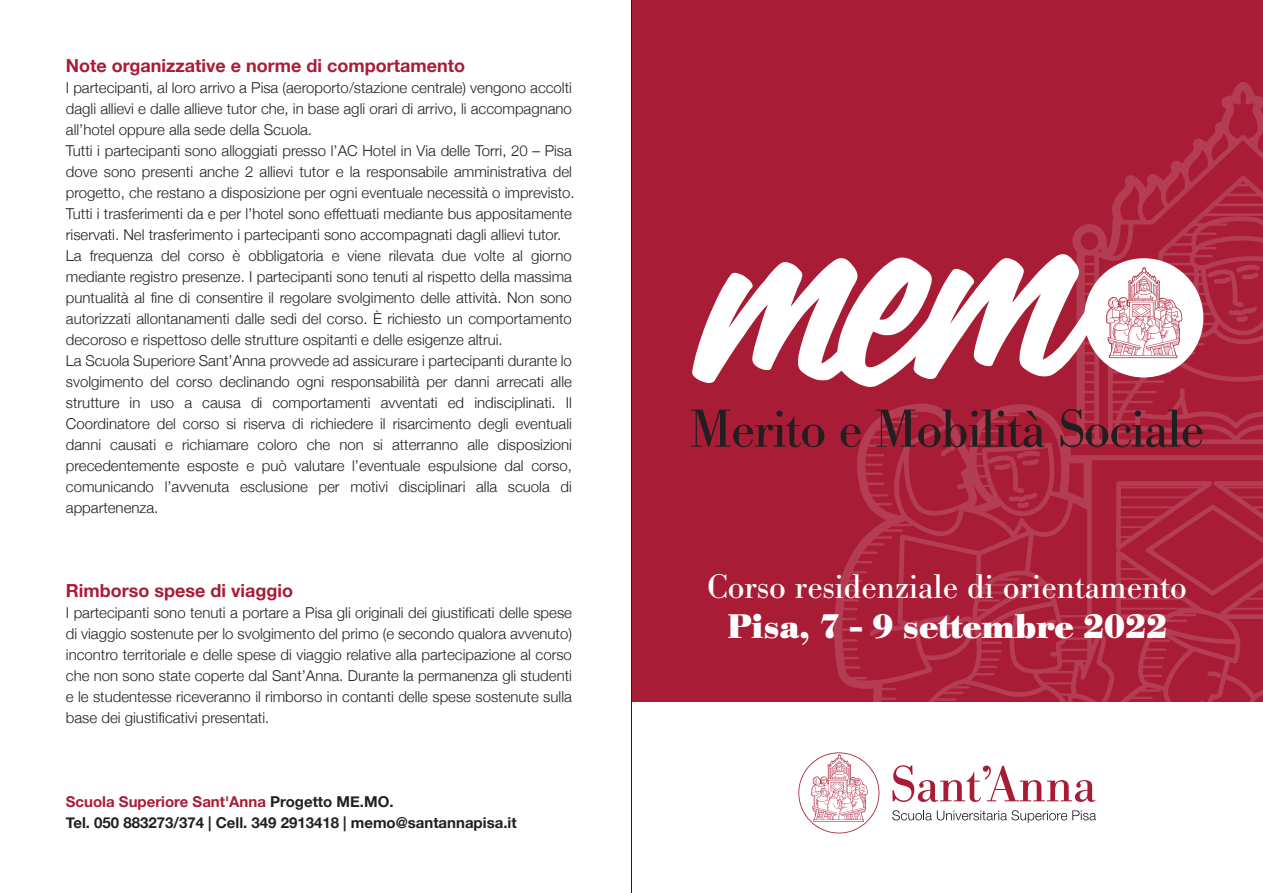
<style>
.page{position:relative;width:1263px;height:893px;background:#fff}
.page>*{position:absolute;margin:0;border:0;box-sizing:border-box;transform-origin:0 0}
.t1{font:33.6px "Bodoni BE";color:#fff}
.t2{font:700 33.6px "Bodoni BE";color:#fff}
.t3{font:700 18px "Helvetica Neue";color:#a91c35}
.t4{font:300 15px/21px "Helvetica Neue";color:#231f20}
.t5{font:700 15px/21px "Helvetica Neue";color:#231f20}
.s1{color:#a91c35}
</style>
<div class="page">
<div style="left:631px;top:0;width:632px;height:702px;background:#a91c35"></div>
<svg style="left:834px;top:82px;width:429px;height:752px"></svg>
<svg style="left:1207px;top:671px;width:14px;height:7px"></svg>
<svg style="left:1042px;top:619px;width:14px;height:8px"></svg>
<svg style="left:1207px;top:263px;width:53px;height:59px"></svg>
<svg style="left:1146px;top:505px;width:117px;height:90px"></svg>
<svg style="left:924px;top:686px;width:46px;height:30px"></svg>
<svg style="left:920px;top:722px;width:21px;height:2px"></svg>
<svg style="left:917px;top:731px;width:21px;height:3px"></svg>
<svg style="left:691px;top:410px;width:133px;height:37px"></svg>
<svg style="left:840px;top:424px;width:21px;height:23px"></svg>
<svg style="left:876px;top:410px;width:169px;height:98px"></svg>
<svg style="left:1060px;top:409px;width:143px;height:38px"></svg>
<div style="left:1084px;top:258px;width:119px;height:119px;background:#fff;border-radius:50%"></div>
<svg style="left:692px;top:253px;width:491px;height:134px"></svg>
<svg style="left:892px;top:765px;width:203px;height:37px"></svg>
<svg style="left:892px;top:810px;width:204px;height:13px"></svg>
<svg style="left:798px;top:752px;width:81px;height:81px"></svg>
<hr style="left:631px;top:0;width:1px;height:893px;background:#231f20">
<p class="t3" style="left:66px;top:52px;width:401px">Note organizzative e norme di comportamento</p>
<p class="t4" style="left:66px;top:76px;width:510px">I partecipanti, al loro arrivo a Pisa (aeroporto/stazione centrale) vengono accolti dagli allievi e dalle allieve tutor che, in base agli orari di arrivo, li accompagnano all’hotel oppure alla sede della Scuola.<br>Tutti i partecipanti sono alloggiati presso l’AC Hotel in Via delle Torri, 20 – Pisa dove sono presenti anche 2 allievi tutor e la responsabile amministrativa del progetto, che restano a disposizione per ogni eventuale necessità o imprevisto.<br>Tutti i trasferimenti da e per l’hotel sono effettuati mediante bus appositamente riservati. Nel trasferimento i partecipanti sono accompagnati dagli allievi tutor.<br>La frequenza del corso è obbligatoria e viene rilevata due volte al giorno mediante registro presenze. I partecipanti sono tenuti al rispetto della massima puntualità al fine di consentire il regolare svolgimento delle attività. Non sono autorizzati allontanamenti dalle sedi del corso. È richiesto un comportamento decoroso e rispettoso delle strutture ospitanti e delle esigenze altrui.<br>La Scuola Superiore Sant’Anna provvede ad assicurare i partecipanti durante lo svolgimento del corso declinando ogni responsabilità per danni arrecati alle strutture in uso a causa di comportamenti avventati ed indisciplinati. Il Coordinatore del corso si riserva di richiedere il risarcimento degli eventuali danni causati e richiamare coloro che non si atterranno alle disposizioni precedentemente esposte e può valutare l’eventuale espulsione dal corso, comunicando l’avvenuta esclusione per motivi disciplinari alla scuola di appartenenza.</p>
<p class="t3" style="left:66px;top:577px;width:229px">Rimborso spese di viaggio</p>
<p class="t4" style="left:66px;top:601px;width:508px;text-align:justify">I partecipanti sono tenuti a portare a Pisa gli originali dei giustificati delle spese di viaggio sostenute per lo svolgimento del primo (e secondo qualora avvenuto) incontro territoriale e delle spese di viaggio relative alla partecipazione al corso che non sono state coperte dal Sant’Anna. Durante la permanenza gli studenti e le studentesse riceveranno il rimborso in contanti delle spese sostenute sulla base dei giustificativi presentati.</p>
<p class="t5" style="left:66px;top:792px;width:452px"><span class="s1">Scuola Superiore Sant'Anna</span> Progetto ME.MO.<br>Tel. 050 883273/374 | Cell. 349 2913418 | memo@santannapisa.it</p>
<h1 class="t1" style="left:707px;top:567px;width:481px">Corso residenziale di orientamento</h1>
<h1 class="t2" style="left:728px;top:606px;width:440px">Pisa, 7 - 9 settembre 2022</h1>
</div>
